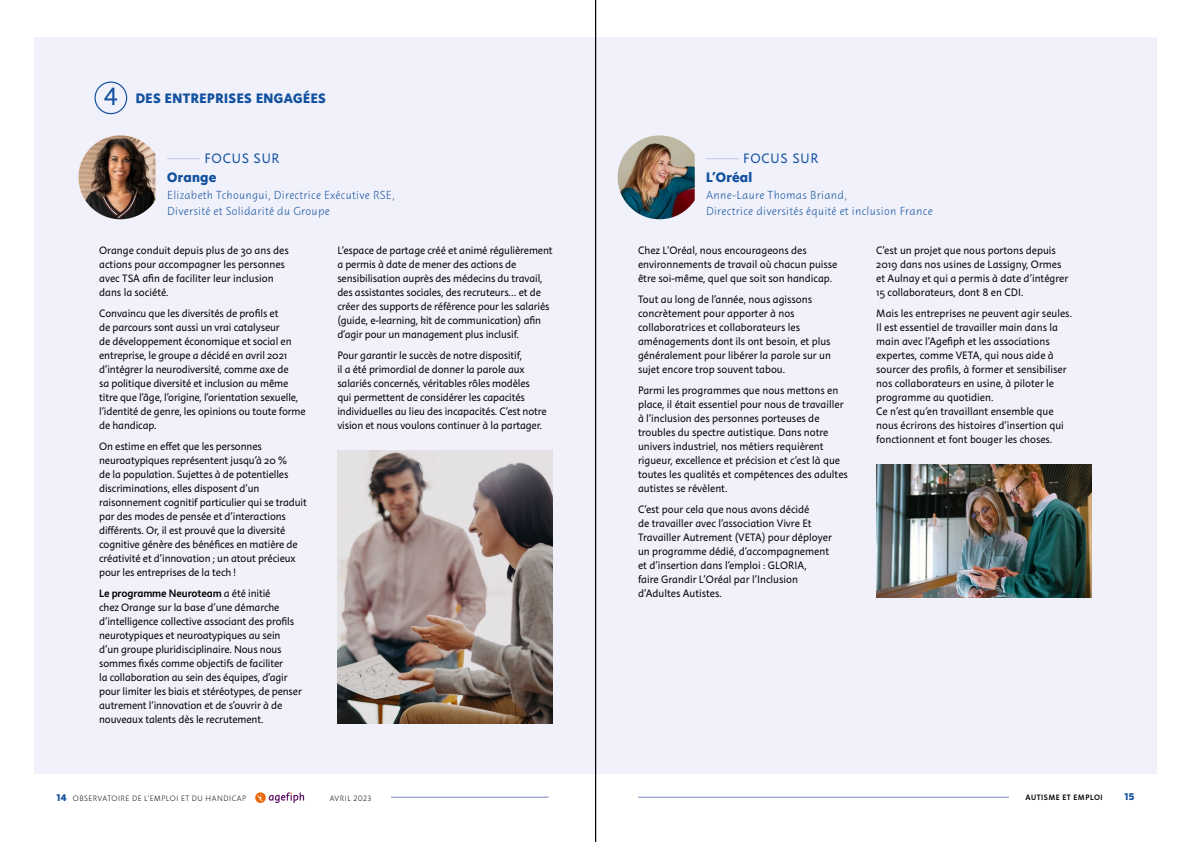
<style>
.page{position:relative;width:1191px;height:842px;background:#fff}
.page>*{position:absolute;margin:0;border:0;box-sizing:border-box;transform-origin:0 0}
.t1{font:25.6px "Instant 3";color:#12519f}
.H1_-_Titre{font:800 14px "Instant 5";letter-spacing:.03em;color:#12519f}
.H1_-_Titre-2{font:14px "Instant 3";letter-spacing:.06em;color:#12519f}
.H1_-_Titre-3{font:12px/16px "Instant 2 Quick";letter-spacing:.02em;color:#12519f}
.body{font:11px/14px "Instant 3";letter-spacing:-.01em;color:#000}
.t2{font:800 10px "Instant 5";color:#12519f}
.t3{font:8px "Instant 2 Quick";letter-spacing:.06em;color:#000}
.t4{font:8px "Instant 4 Slow";letter-spacing:.06em;color:#000}
.s1{font-family:"Instant 4 Slow"}
.s2{font-family:"Instant 5";font-weight:800;font-size:10px;color:#12519f}
</style>
<div class="page">
<hr style="left:638px;top:797px;width:371px;height:1px;background:#939fd1">
<hr style="left:391px;top:797px;width:157px;height:1px;background:#939fd1">
<svg style="left:255px;top:792px;width:49px;height:11px"></svg>
<div style="left:595px;top:37px;width:561px;height:736px;background:#f0f1fa"></div>
<div style="left:34px;top:37px;width:561px;height:736px;background:#f0f1fa"></div>
<hr style="left:706px;top:158px;width:32px;height:1px;background:#caceea">
<div style="left:94px;top:81px;width:33px;height:33px;border:1px solid #12519f;border-radius:50%"></div>
<hr style="left:167px;top:158px;width:33px;height:1px;background:#caceea">
<img style="left:337px;top:451px;width:216px;height:272px">
<img style="left:617px;top:135px;width:77px;height:84px">
<img style="left:78px;top:135px;width:78px;height:84px">
<img style="left:876px;top:464px;width:215px;height:133px">
<hr style="left:595px;top:0;width:1px;height:842px;background:#000">
<p class="t1" style="left:103px;top:81px;width:17px">4</p>
<h1 class="H1_-_Titre" style="left:136px;top:89px;width:192px">DES ENTREPRISES ENGAGÉES</h1>
<h1 class="H1_-_Titre-2" style="left:204px;top:150px;width:77px">FOCUS SUR</h1>
<h1 class="H1_-_Titre" style="left:167px;top:167px;width:51px">Orange</h1>
<h1 class="H1_-_Titre-3" style="left:167px;top:187px;width:229px">Elizabeth Tchoungui, Directrice Exécutive RSE,</h1>
<h1 class="H1_-_Titre-3" style="left:167px;top:203px;width:164px">Diversité et Solidarité du Groupe</h1>
<p class="body" style="left:99px;top:244px;width:191px">Orange conduit depuis plus de 30 ans des actions pour accompagner les personnes avec TSA afin de faciliter leur inclusion dans la société.</p>
<p class="body" style="left:99px;top:307px;width:208px">Convaincu que les diversités de profils et<br>de parcours sont aussi un vrai catalyseur<br>de développement économique et social en entreprise, le groupe a décidé en avril 2021 d’intégrer la neurodiversité, comme axe de<br>sa politique diversité et inclusion au même titre que l’âge, l’origine, l’orientation sexuelle, l’identité de genre, les opinions ou toute forme de handicap.</p>
<p class="body" style="left:99px;top:440px;width:209px">On estime en effet que les personnes neuroatypiques représentent jusqu’à 20 %<br>de la population. Sujettes à de potentielles discriminations, elles disposent d’un raisonnement cognitif particulier qui se traduit par des modes de pensée et d’interactions différents. Or, il est prouvé que la diversité cognitive génère des bénéfices en matière de créativité et d’innovation ; un atout précieux pour les entreprises de la tech !</p>
<p class="body" style="left:99px;top:587px;width:204px"><span class="s1">Le programme Neuroteam</span> a été initié<br>chez Orange sur la base d’une démarche d’intelligence collective associant des profils neurotypiques et neuroatypiques au sein d’un groupe pluridisciplinaire. Nous nous sommes fixés comme objectifs de faciliter<br>la collaboration au sein des équipes, d’agir pour limiter les biais et stéréotypes, de penser autrement l’innovation et de s’ouvrir à de nouveaux talents dès le recrutement.</p>
<p class="body" style="left:337px;top:244px;width:217px">L’espace de partage créé et animé régulièrement a permis à date de mener des actions de sensibilisation auprès des médecins du travail, des assistantes sociales, des recruteurs… et de créer des supports de référence pour les salariés (guide, e-learning, kit de communication) afin d’agir pour un management plus inclusif.</p>
<p class="body" style="left:337px;top:349px;width:211px">Pour garantir le succès de notre dispositif,<br>il a été primordial de donner la parole aux salariés concernés, véritables rôles modèles qui permettent de considérer les capacités individuelles au lieu des incapacités. C’est notre vision et nous voulons continuer à la partager.</p>
<h1 class="H1_-_Titre-2" style="left:743px;top:150px;width:77px">FOCUS SUR</h1>
<h1 class="H1_-_Titre" style="left:706px;top:167px;width:48px">L’Oréal</h1>
<h1 class="H1_-_Titre-3" style="left:706px;top:187px;width:228px">Anne-Laure Thomas Briand,<br>Directrice diversités équité et inclusion France</h1>
<p class="body" style="left:638px;top:244px;width:201px">Chez L’Oréal, nous encourageons des environnements de travail où chacun puisse être soi-même, quel que soit son handicap.</p>
<p class="body" style="left:638px;top:293px;width:194px">Tout au long de l’année, nous agissons concrètement pour apporter à nos collaboratrices et collaborateurs les aménagements dont ils ont besoin, et plus généralement pour libérer la parole sur un sujet encore trop souvent tabou.</p>
<p class="body" style="left:638px;top:384px;width:211px">Parmi les programmes que nous mettons en place, il était essentiel pour nous de travailler à l’inclusion des personnes porteuses de troubles du spectre autistique. Dans notre univers industriel, nos métiers requièrent rigueur, excellence et précision et c’est là que toutes les qualités et compétences des adultes autistes se révèlent.</p>
<p class="body" style="left:638px;top:503px;width:195px">C’est pour cela que nous avons décidé<br>de travailler avec l’association Vivre Et Travailler Autrement (VETA) pour déployer un programme dédié, d’accompagnement et d’insertion dans l’emploi : GLORIA,<br>faire Grandir L’Oréal par l’Inclusion d’Adultes Autistes.</p>
<p class="body" style="left:876px;top:244px;width:194px">C’est un projet que nous portons depuis 2019 dans nos usines de Lassigny, Ormes et Aulnay et qui a permis à date d’intégrer 15 collaborateurs, dont 8 en CDI.</p>
<p class="body" style="left:876px;top:307px;width:197px">Mais les entreprises ne peuvent agir seules.<br>Il est essentiel de travailler main dans la main avec l’Agefiph et les associations expertes, comme VETA, qui nous aide à sourcer des profils, à former et sensibiliser nos collaborateurs en usine, à piloter le programme au quotidien.</p>
<p class="body" style="left:876px;top:405px;width:189px">Ce n’est qu’en travaillant ensemble que nous écrirons des histoires d’insertion qui fonctionnent et font bouger les choses.</p>
<p class="t3" style="left:57px;top:793px;width:191px"><span class="s2">14</span> OBSERVATOIRE DE L'EMPLOI ET DU HANDICAP</p>
<p class="t3" style="left:330px;top:793px;width:43px">AVRIL 2023</p>
<p class="t4" style="left:1025px;top:792px;width:79px">AUTISME ET EMPLOI</p>
<p class="t2" style="left:1124px;top:790px;width:11px">15</p>
</div>
